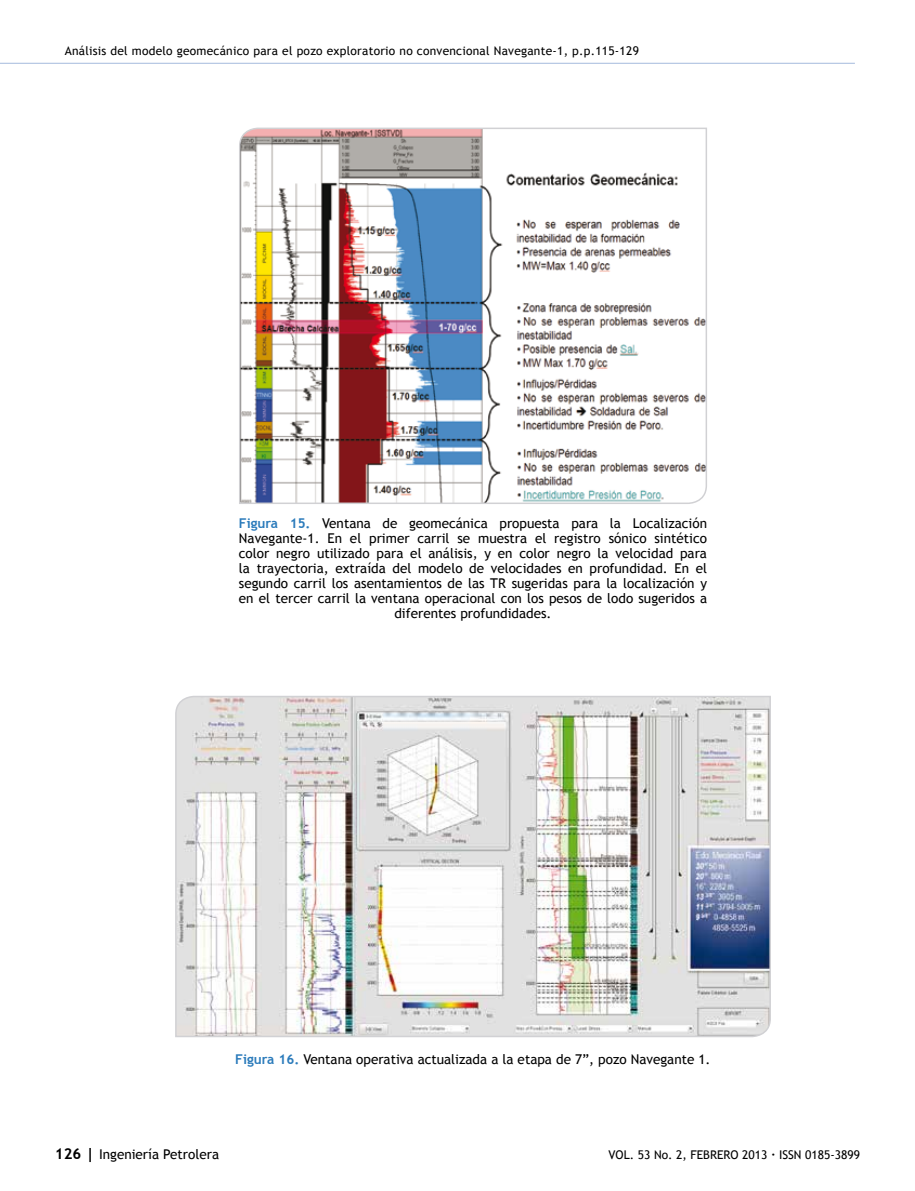
<style>
.page{position:relative;width:915px;height:1191px;background:#fff}
.page>*{position:absolute;margin:0;border:0;box-sizing:border-box;transform-origin:0 0}
.t1{font:13.5px/15px "Trebuchet MS";color:#000;text-align:center}
.t2{font:12px "Trebuchet MS";letter-spacing:.02em;color:#000}
.t3{font:12px "Trebuchet MS";color:#000}
.s1{font-weight:700;color:#2b7bbb}
.s2{font-weight:700;font-size:15px}
.s3{font-weight:700}
</style>
<div class="page">
<hr style="left:0;top:63px;width:854px;height:1px;background:#a5badd">
<svg style="left:239px;top:127px;width:468px;height:377px"></svg>
<img style="left:175px;top:695px;width:596px;height:343px">
<p class="t2" style="left:65px;top:44px;width:575px">Análisis del modelo geomecánico para el pozo exploratorio no convencional Navegante-1, p.p.115-129</p>
<p class="t1" style="left:239px;top:516px;width:469px"><span class="s1">Figura 15.</span> Ventana de geomecánica propuesta para la Localización Navegante-1. En el primer carril se muestra el registro sónico sintético color negro utilizado para el análisis, y en color negro la velocidad para la trayectoria, extraída del modelo de velocidades en profundidad. En el segundo carril los asentamientos de las TR sugeridas para la localización y en el tercer carril la ventana operacional con los pesos de lodo sugeridos a diferentes profundidades.</p>
<p class="t1" style="left:235px;top:1052px;width:476px"><span class="s1">Figura 16.</span> Ventana operativa actualizada a la etapa de 7”, pozo Navegante 1.</p>
<p class="t1" style="left:55px;top:1146px;width:166px"><span class="s2">126 |</span> Ingeniería Petrolera</p>
<p class="t3" style="left:608px;top:1147px;width:253px">VOL. 53 No. 2, FEBRERO 2013 <span class="s3">·</span> ISSN 0185-3899</p>
</div>
